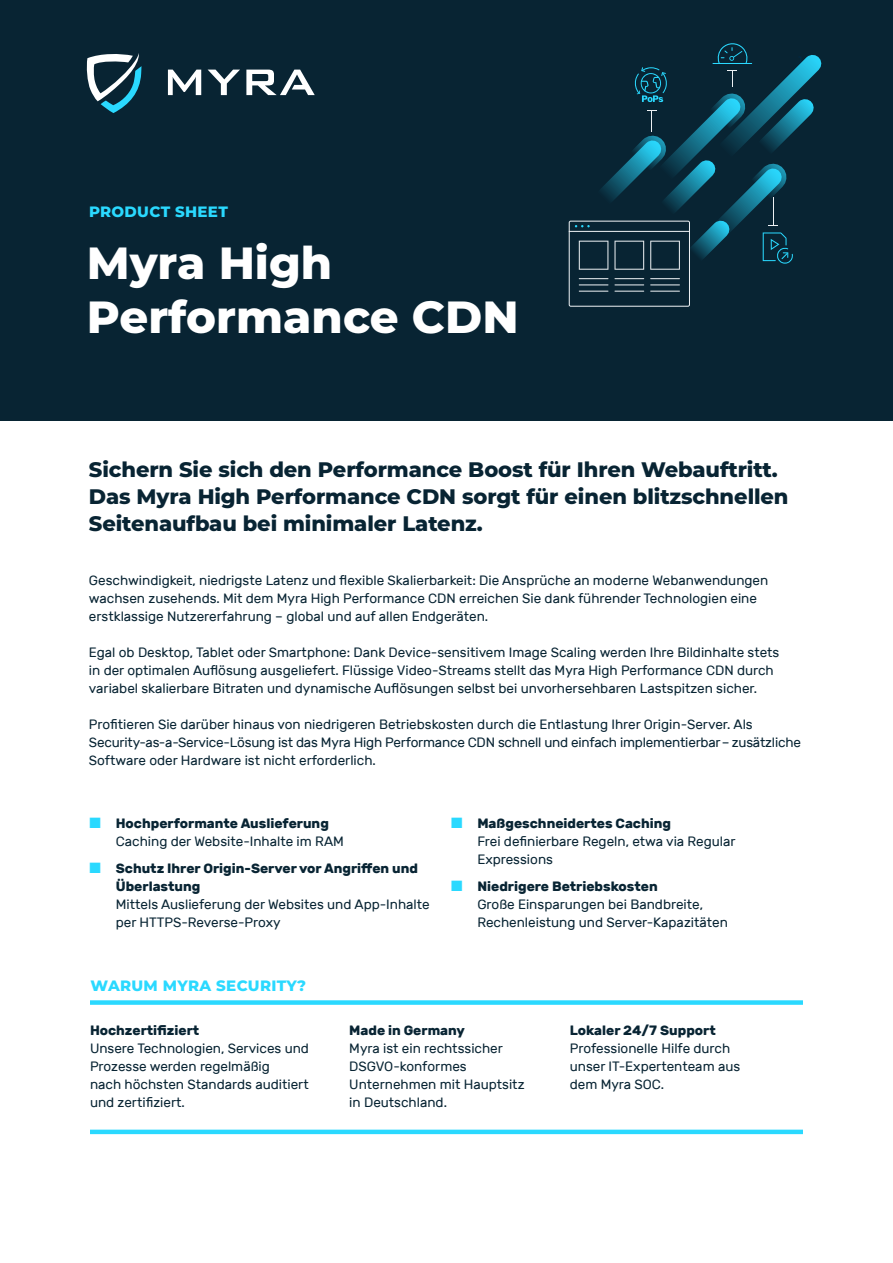
<style>
.page{position:relative;width:893px;height:1263px;background:#fff}
.page>*{position:absolute;margin:0;border:0;box-sizing:border-box;transform-origin:0 0}
.t1{font:800 45px/54px "Montserrat";color:#fff}
.t2{font:800 21px/27px "Montserrat";letter-spacing:-.005em;color:#082433}
.t3{font:800 15px "Montserrat";letter-spacing:.02em;color:#2ad9ff}
.t4{font:13.5px/18px "Rubik";color:#082433}
.t5{font:700 13.5px/18px "Rubik";color:#082433}
.s1{color:#2ad9ff}
.s2{font-weight:700}
</style>
<div class="page">
<div style="left:0;top:0;width:893px;height:420px;background:#082433"></div>
<svg style="left:86px;top:53px;width:55px;height:60px"></svg>
<svg style="left:168px;top:70px;width:33px;height:25px"></svg>
<svg style="left:208px;top:70px;width:32px;height:25px"></svg>
<svg style="left:246px;top:70px;width:69px;height:25px"></svg>
<svg style="left:569px;top:43px;width:253px;height:264px"></svg>
<div style="left:90px;top:1000px;width:713px;height:5px;background:#2ad9ff"></div>
<hr style="left:90px;top:1130px;width:713px;height:4px;background:#2ad9ff">
<p class="t3" style="left:89px;top:201px;width:140px">PRODUCT SHEET</p>
<h1 class="t1" style="left:87px;top:234px;width:433px">Myra High<br>Performance CDN</h1>
<h2 class="t2" style="left:89px;top:455px;width:701px">Sichern Sie sich den Performance Boost für Ihren Webauftritt.<br>Das Myra High Performance CDN sorgt für einen blitzschnellen<br>Seitenaufbau bei minimaler Latenz.</h2>
<p class="t4" style="left:89px;top:572px;width:681px">Geschwindigkeit, niedrigste Latenz und flexible Skalierbarkeit: Die Ansprüche an moderne Webanwendungen wachsen zusehends. Mit dem Myra High Performance CDN erreichen Sie dank führender Technologien eine erstklassige Nutzererfahrung – global und auf allen Endgeräten.</p>
<p class="t4" style="left:89px;top:644px;width:692px">Egal ob Desktop, Tablet oder Smartphone: Dank Device-sensitivem Image Scaling werden Ihre Bildinhalte stets in der optimalen Auflösung ausgeliefert. Flüssige Video-Streams stellt das Myra High Performance CDN durch variabel skalierbare Bitraten und dynamische Auflösungen selbst bei unvorhersehbaren Lastspitzen sicher.</p>
<p class="t4" style="left:89px;top:716px;width:713px">Profitieren Sie darüber hinaus von niedrigeren Betriebskosten durch die Entlastung Ihrer Origin-Server. Als<br>Security-as-a-Service-Lösung ist das Myra High Performance CDN schnell und einfach implementierbar – zusätzliche<br>Software oder Hardware ist nicht erforderlich.</p>
<p class="t4" style="left:116px;top:815px;width:230px;text-indent:-26px"><span class="s1">■</span> <span class="s2">Hochperformante Auslieferung<br></span>Caching der Website-Inhalte im RAM</p>
<p class="t5" style="left:116px;top:859px;width:304px;text-indent:-26px"><span class="s1">■</span> Schutz Ihrer Origin-Server vor Angriffen und<br>Überlastung</p>
<p class="t4" style="left:116px;top:896px;width:315px">Mittels Auslieferung der Websites und App-Inhalte per HTTPS-Reverse-Proxy</p>
<p class="t3" style="left:91px;top:975px;width:217px">WARUM MYRA SECURITY?</p>
<p class="t4" style="left:477px;top:815px;width:260px;text-indent:-26px"><span class="s1">■</span> <span class="s2">Maßgeschneidertes Caching<br></span>Frei definierbare Regeln, etwa via Regular<br>Expressions</p>
<p class="t4" style="left:477px;top:878px;width:252px;text-indent:-26px"><span class="s1">■</span> <span class="s2">Niedrigere Betriebskosten<br></span>Große Einsparungen bei Bandbreite,<br>Rechenleistung und Server-Kapazitäten</p>
<p class="t5" style="left:90px;top:1021px;width:111px">Hochzertifiziert</p>
<p class="t4" style="left:90px;top:1039px;width:220px">Unsere Technologien, Services und<br>Prozesse werden regelmäßig<br>nach höchsten Standards auditiert und zertifiziert.</p>
<p class="t5" style="left:349px;top:1021px;width:117px">Made in Germany</p>
<p class="t4" style="left:349px;top:1039px;width:177px">Myra ist ein rechtssicher<br>DSGVO-konformes<br>Unternehmen mit Hauptsitz in Deutschland.</p>
<p class="t5" style="left:570px;top:1021px;width:148px">Lokaler 24/7 Support</p>
<p class="t4" style="left:570px;top:1039px;width:172px">Professionelle Hilfe durch unser IT-Expertenteam aus dem Myra SOC.</p>
</div>
